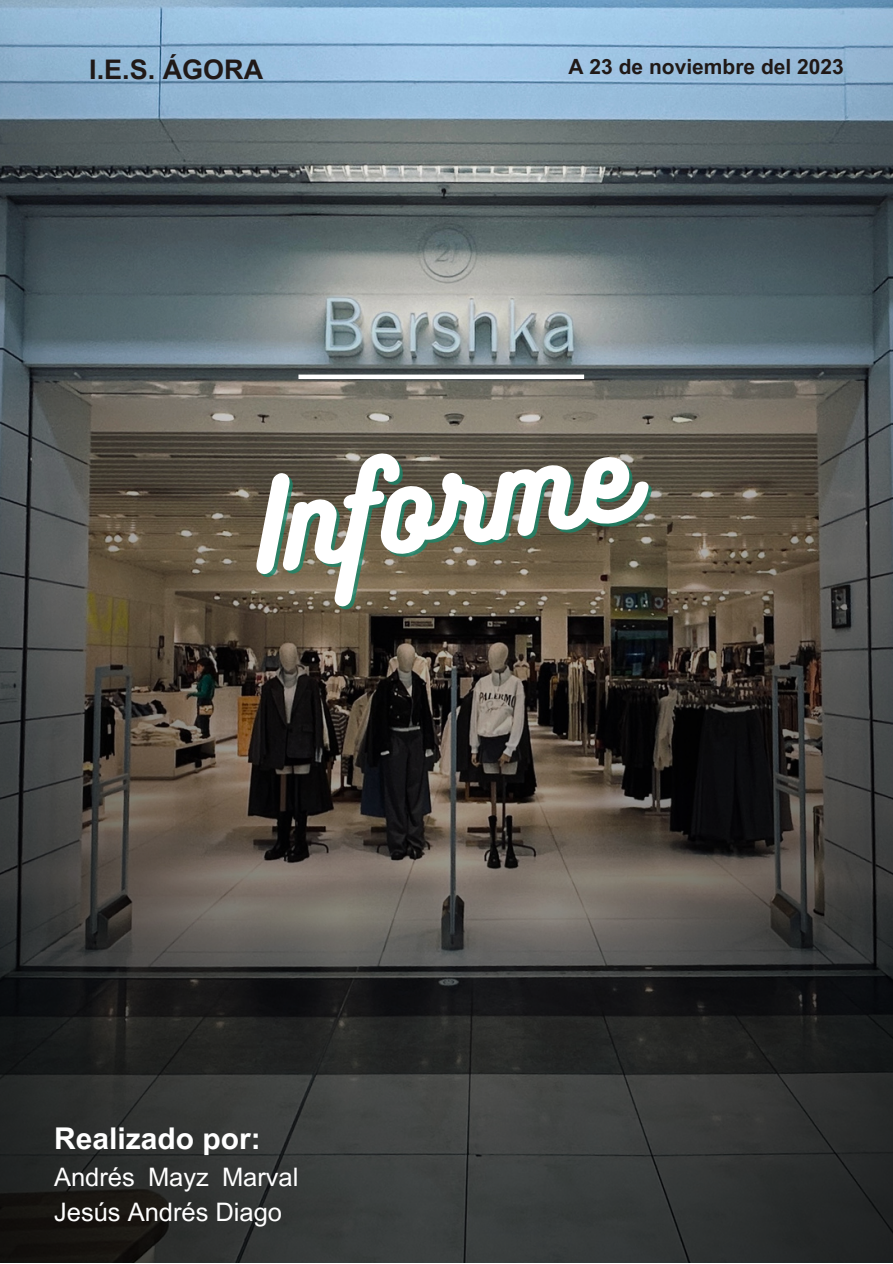
<style>
.page{position:relative;width:893px;height:1264px;background:#fff}
.page>*{position:absolute;margin:0;border:0;box-sizing:border-box;transform-origin:0 0}
.t1{font:112.35px "Bukhari Script";color:#fff}
.t2{font:700 30px "Arial MT Pro";color:#fff}
.t3{font:700 27px "Arial MT Pro";color:#201917}
.t4{font:25.5px/34.8px "Arial MT Pro";color:#fff}
.t5{font:700 21px "Arial MT Pro";color:#201917}
</style>
<div class="page">
<img style="left:0;top:0;width:892px;height:1262px">
<div style="left:298px;top:374px;width:286px;height:5px;background:#fff"></div>
<p class="t3" style="left:89px;top:59px;width:175px">I.E.S. ÁGORA</p>
<p class="t5" style="left:568px;top:59px;width:277px">A 23 de noviembre del 2023</p>
<p class="t1" style="left:244px;top:455px;width:379px;rotate:-8deg">Informe</p>
<p class="t2" style="left:54px;top:1127px;width:208px">Realizado por:</p>
<p class="t4" style="left:54px;top:1162px;width:246px">Andrés Mayz Marval<br>Jesús Andrés Diago</p>
</div>
